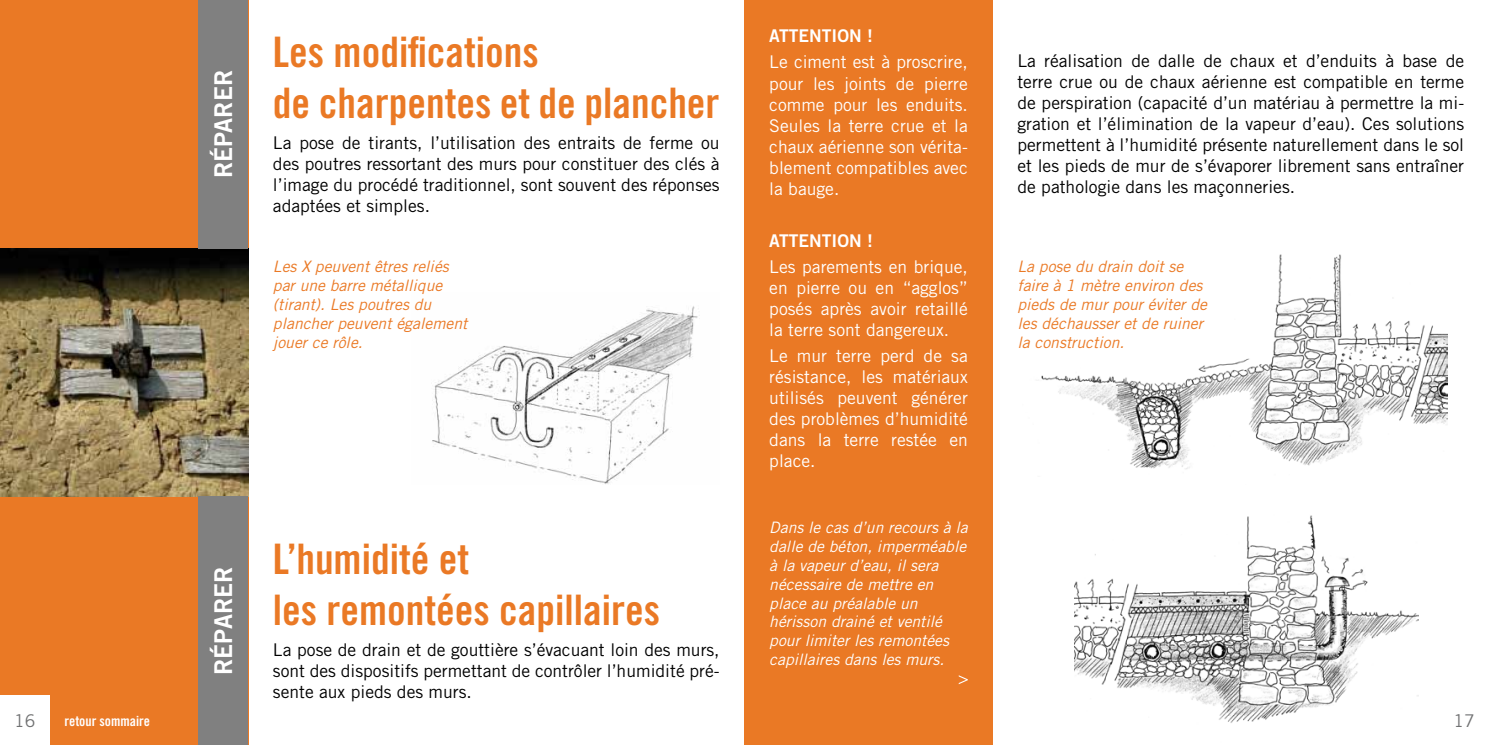
<style>
.page{position:relative;width:1489px;height:745px;background:#fff}
.page>*{position:absolute;margin:0;border:0;box-sizing:border-box;transform-origin:0 0}
.t1{font:42px/50.4px "Trade Gothic LT Std Bd Cn 20";color:#ea7925}
.t2{font:24.5px "Trade Gothic LT Std Bd 2";color:#fff}
.t3{font:17.5px/21px "Trade Gothic LT Std";color:#000;text-align:justify}
.t4{font:17.5px/21px "Trade Gothic LT Std";color:#fff;text-align:justify}
.t5{font:17.5px "Trade Gothic LT Std Bd 2";color:#fff}
.t6{font:17.5px "Trade Gothic LT Std";color:#707172}
.t7{font:italic 15.75px/18.9px "Trade Gothic LT Std";color:#ea7925}
.t8{font:italic 15.75px/18.9px "Trade Gothic LT Std";color:#fff}
.t9{font:14px "Trade Gothic LT Std Bd Cn 20";color:#fff}
</style>
<div class="page">
<div style="left:744px;top:0;width:248px;height:744px;background:#ea7925"></div>
<div style="left:0;top:0;width:248px;height:744px;background:#ea7925"></div>
<div style="left:0;top:694px;width:50px;height:50px;background:#fff"></div>
<img style="left:0;top:248px;width:248px;height:248px">
<img style="left:432px;top:306px;width:266px;height:178px">
<img style="left:1041px;top:254px;width:405px;height:215px">
<img style="left:1074px;top:515px;width:344px;height:208px">
<div style="left:198px;top:0;width:50px;height:248px;background:#808080"></div>
<div style="left:198px;top:496px;width:50px;height:248px;background:#808080"></div>
<svg style="left:958px;top:675px;width:9px;height:8px"></svg>
<h2 class="t2" style="left:208px;top:178px;width:109px;rotate:-90deg">RÉPARER</h2>
<h1 class="t1" style="left:273px;top:27px;width:448px">Les modifications<br>de charpentes et de plancher</h1>
<p class="t3" style="left:273px;top:131px;width:448px">La pose de tirants, l’utilisation des entraits de ferme ou des poutres ressortant des murs pour constituer des clés à l’image du procédé traditionnel, sont souvent des réponses adaptées et simples.</p>
<p class="t7" style="left:273px;top:257px;width:196px">Les X peuvent êtres reliés par une barre métallique (tirant). Les poutres du plancher peuvent également jouer ce rôle.</p>
<h2 class="t2" style="left:208px;top:674px;width:109px;rotate:-90deg">RÉPARER</h2>
<h1 class="t1" style="left:273px;top:533px;width:389px">L’humidité et<br>les remontées capillaires</h1>
<p class="t3" style="left:273px;top:638px;width:448px">La pose de drain et de gouttière s’évacuant loin des murs, sont des dispositifs permettant de contrôler l’humidité pré&shy;sente aux pieds des murs.</p>
<p class="t5" style="left:769px;top:25px;width:105px">ATTENTION !</p>
<p class="t4" style="left:769px;top:51px;width:200px">Le ciment est à proscrire, pour les joints de pierre comme pour les enduits.<br>Seules la terre crue et la chaux aérienne son vérita&shy;blement compatibles avec la bauge.</p>
<p class="t5" style="left:769px;top:229px;width:105px">ATTENTION !</p>
<p class="t4" style="left:769px;top:255px;width:200px">Les parements en brique, en pierre ou en “agglos” posés après avoir retaillé la terre sont dangereux.</p>
<p class="t4" style="left:769px;top:344px;width:200px">Le mur terre perd de sa résistance, les matériaux utilisés peuvent générer des problèmes d’humidité dans la terre restée en place.</p>
<p class="t8" style="left:769px;top:517px;width:200px">Dans le cas d’un recours à la dalle de béton, imperméable à la vapeur d’eau, il sera nécessaire de mettre en place au préalable un hérisson drainé et ventilé pour limiter les remontées capillaires dans les murs.</p>
<p class="t3" style="left:1017px;top:50px;width:448px">La réalisation de dalle de chaux et d’enduits à base de terre crue ou de chaux aérienne est compatible en terme de perspiration (capacité d’un matériau à permettre la mi&shy;gration et l’élimination de la vapeur d’eau). Ces solutions permettent à l’humidité présente naturellement dans le sol et les pieds de mur de s’évaporer librement sans entraîner de pathologie dans les maçonneries.</p>
<p class="t7" style="left:1017px;top:257px;width:191px">La pose du drain doit se faire à 1 mètre environ des pieds de mur pour éviter de les déchausser et de ruiner la construction.</p>
<p class="t6" style="left:14px;top:709px;width:23px">16</p>
<p class="t6" style="left:1453px;top:709px;width:23px">17</p>
<p class="t9" style="left:64px;top:712px;width:87px">retour sommaire</p>
</div>
